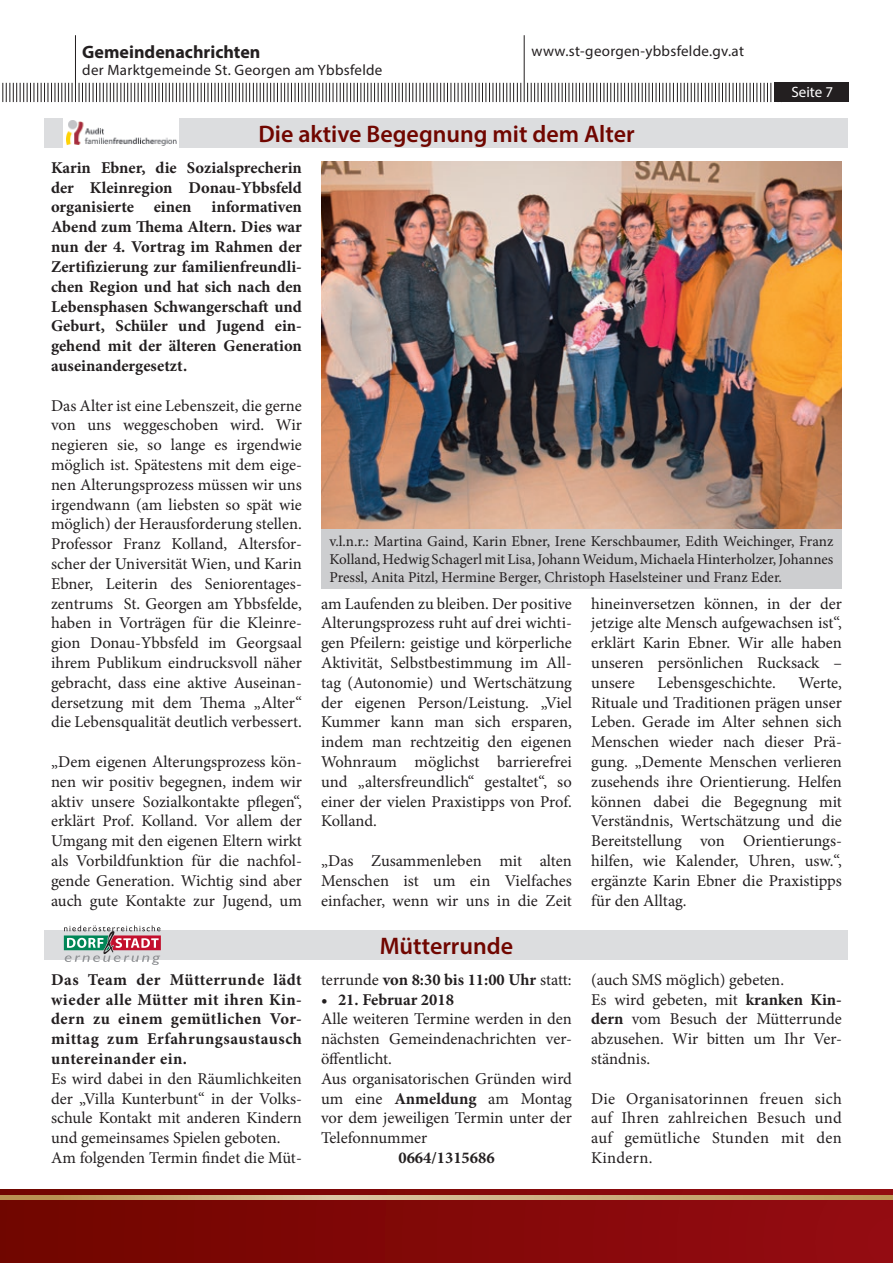
<style>
.page{position:relative;width:893px;height:1263px;background:#fff}
.page>*{position:absolute;margin:0;border:0;box-sizing:border-box;transform-origin:0 0}
.t1{font:600 24px "Myriad Pro";color:#700600}
.t2{font:700 18px "Myriad Pro";color:#231f20}
.t3{font:16.5px/19.8px "Minion Pro";color:#231f20;text-align:justify}
.t4{font:700 16.5px/19.8px "Minion Pro";color:#231f20;text-align:justify}
.t5{font:15px/18px "Minion Pro";color:#231f20;text-align:justify}
.t6{font:15px "Myriad Pro";letter-spacing:.02em;color:#231f20}
.t7{font:15px "Myriad Pro";color:#fff}
.s1{font-weight:400}
.s2{font-weight:700}
</style>
<div class="page">
<hr style="left:524px;top:35px;width:1px;height:67px;background:#231f20">
<hr style="left:75px;top:35px;width:1px;height:67px;background:#231f20">
<svg style="left:79px;top:83px;width:442px;height:19px"></svg>
<svg style="left:2px;top:83px;width:71px;height:19px"></svg>
<svg style="left:527px;top:83px;width:244px;height:19px"></svg>
<div style="left:774px;top:83px;width:74px;height:19px;background:#231f20"></div>
<div style="left:0;top:1189px;width:893px;height:74px;background:linear-gradient(to right,#730a02,#961015)"></div>
<svg style="left:0;top:1195px;width:893px;height:4px;background:#c9aa79"></svg>
<div style="left:45px;top:930px;width:803px;height:30px;background:#dcdddf"></div>
<svg style="left:64px;top:925px;width:97px;height:40px"></svg>
<div style="left:45px;top:118px;width:803px;height:30px;background:#dcdddf"></div>
<div style="left:64px;top:113px;width:115px;height:40px;background:#fff"></div>
<img style="left:66px;top:121px;width:110px;height:25px">
<img style="left:321px;top:162px;width:521px;height:367px">
<div style="left:321px;top:529px;width:521px;height:60px;background:#cdced0"></div>
<p class="t2" style="left:82px;top:40px;width:180px">Gemeindenachrichten</p>
<p class="t6" style="left:532px;top:42px;width:214px">www.st-georgen-ybbsfelde.gv.at</p>
<p class="t6" style="left:82px;top:61px;width:302px">der Marktgemeinde St. Georgen am Ybbsfelde</p>
<h1 class="t1" style="left:258px;top:119px;width:378px">Die aktive Begegnung mit dem Alter</h1>
<p class="t7" style="left:791px;top:83px;width:43px">Seite 7</p>
<p class="t4" style="left:51px;top:157px;width:252px">Karin Ebner, die Sozialsprecherin der Kleinregion Donau-Ybbsfeld organisierte einen informativen Abend zum Thema Altern. Dies war nun der 4. Vortrag im Rahmen der Zertifizierung zur familienfreundli&shy;chen Region und hat sich nach den Lebensphasen Schwangerschaft und Geburt, Schüler und Jugend ein&shy;gehend mit der älteren Generation auseinandergesetzt.</p>
<p class="t3" style="left:51px;top:395px;width:252px">Das Alter ist eine Lebenszeit, die gerne von uns weggeschoben wird. Wir negieren sie, so lange es irgendwie möglich ist. Spätestens mit dem eige&shy;nen Alterungsprozess müssen wir uns irgendwann (am liebsten so spät wie möglich) der Herausforderung stellen.<br>Professor Franz Kolland, Altersfor&shy;scher der Universität Wien, und Karin Ebner, Leiterin des Seniorentages&shy;zentrums St. Georgen am Ybbsfelde, haben in Vorträgen für die Kleinre&shy;gion Donau-Ybbsfeld im Georgsaal ihrem Publikum eindrucksvoll näher gebracht, dass eine aktive Auseinan&shy;dersetzung mit dem Thema „Alter“ die Lebensqualität deutlich verbessert.</p>
<p class="t3" style="left:51px;top:752px;width:252px">„Dem eigenen Alterungsprozess kön&shy;nen wir positiv begegnen, indem wir aktiv unsere Sozialkontakte pflegen“, erklärt Prof. Kolland. Vor allem der Umgang mit den eigenen Eltern wirkt als Vorbildfunktion für die nachfol&shy;gende Generation. Wichtig sind aber auch gute Kontakte zur Jugend, um</p>
<p class="t4" style="left:51px;top:969px;width:252px">Das Team der Mütterrunde lädt wieder alle Mütter mit ihren Kin&shy;dern zu einem gemütlichen Vor&shy;mittag zum Erfahrungsaustausch untereinander ein.</p>
<p class="t3" style="left:51px;top:1069px;width:252px;text-align:left">Es wird dabei in den Räumlichkeiten der „Villa Kunterbunt“ in der Volks&shy;schule Kontakt mit anderen Kindern und gemeinsames Spielen geboten.<br>Am folgenden Termin findet die Müt-</p>
<p class="t5" style="left:330px;top:533px;width:505px">v.l.n.r.: Martina Gaind, Karin Ebner, Irene Kerschbaumer, Edith Weichinger, Franz Kolland, Hedwig Schagerl mit Lisa, Johann Weidum, Michaela Hinterholzer, Johannes Pressl, Anita Pitzl, Hermine Berger, Christoph Haselsteiner und Franz Eder.</p>
<p class="t3" style="left:321px;top:593px;width:252px">am Laufenden zu bleiben. Der positive Alterungsprozess ruht auf drei wichti&shy;gen Pfeilern: geistige und körperliche Aktivität, Selbstbestimmung im All&shy;tag (Autonomie) und Wertschätzung der eigenen Person/Leistung. „Viel Kummer kann man sich ersparen, indem man rechtzeitig den eigenen Wohnraum möglichst barrierefrei und „altersfreundlich“ gestaltet“, so einer der vielen Praxistipps von Prof.<br>Kolland.</p>
<p class="t3" style="left:321px;top:851px;width:252px">„Das Zusammenleben mit alten Menschen ist um ein Vielfaches einfacher, wenn wir uns in die Zeit</p>
<h1 class="t1" style="left:380px;top:931px;width:135px">Mütterrunde</h1>
<p class="t4" style="left:321px;top:969px;width:252px"><span class="s1">terrunde</span> von 8:30 bis 11:00 Uhr <span class="s1">statt:</span></p>
<p class="t4" style="left:321px;top:989px;width:134px">• 21. Februar 2018</p>
<p class="t3" style="left:321px;top:1009px;width:252px;text-align:left">Alle weiteren Termine werden in den nächsten Gemeindenachrichten ver&shy;öffentlicht.<br>Aus organisatorischen Gründen wird um eine <span class="s2">Anmeldung</span> am Montag vor dem jeweiligen Termin unter der<br>Telefonnummer</p>
<p class="t4" style="left:398px;top:1147px;width:98px">0664/1315686</p>
<p class="t3" style="left:591px;top:593px;width:252px">hineinversetzen können, in der der jetzige alte Mensch aufgewachsen ist“, erklärt Karin Ebner. Wir alle haben unseren persönlichen Rucksack – unsere</p>
<p class="t3" style="left:658px;top:673px;width:120px">Lebensgeschichte.</p>
<p class="t3" style="left:591px;top:673px;width:252px;text-indent:208px">Werte, Rituale und Traditionen prägen unser Leben. Gerade im Alter sehnen sich Menschen wieder nach dieser Prä&shy;gung. „Demente Menschen verlieren zusehends ihre Orientierung. Helfen können dabei die Begegnung mit Verständnis, Wertschätzung und die Bereitstellung von Orientierungs&shy;hilfen, wie Kalender, Uhren, usw.“, ergänzte Karin Ebner die Praxistipps für den Alltag.</p>
<p class="t3" style="left:591px;top:970px;width:252px;text-align:left">(auch SMS möglich) gebeten.<br>Es wird gebeten, mit <span class="s2">kranken Kin&shy;dern</span> vom Besuch der Mütterrunde abzusehen. Wir bitten um Ihr Ver&shy;ständnis.</p>
<p class="t3" style="left:591px;top:1088px;width:252px">Die Organisatorinnen freuen sich auf Ihren zahlreichen Besuch und auf gemütliche Stunden mit den Kindern.</p>
</div>
